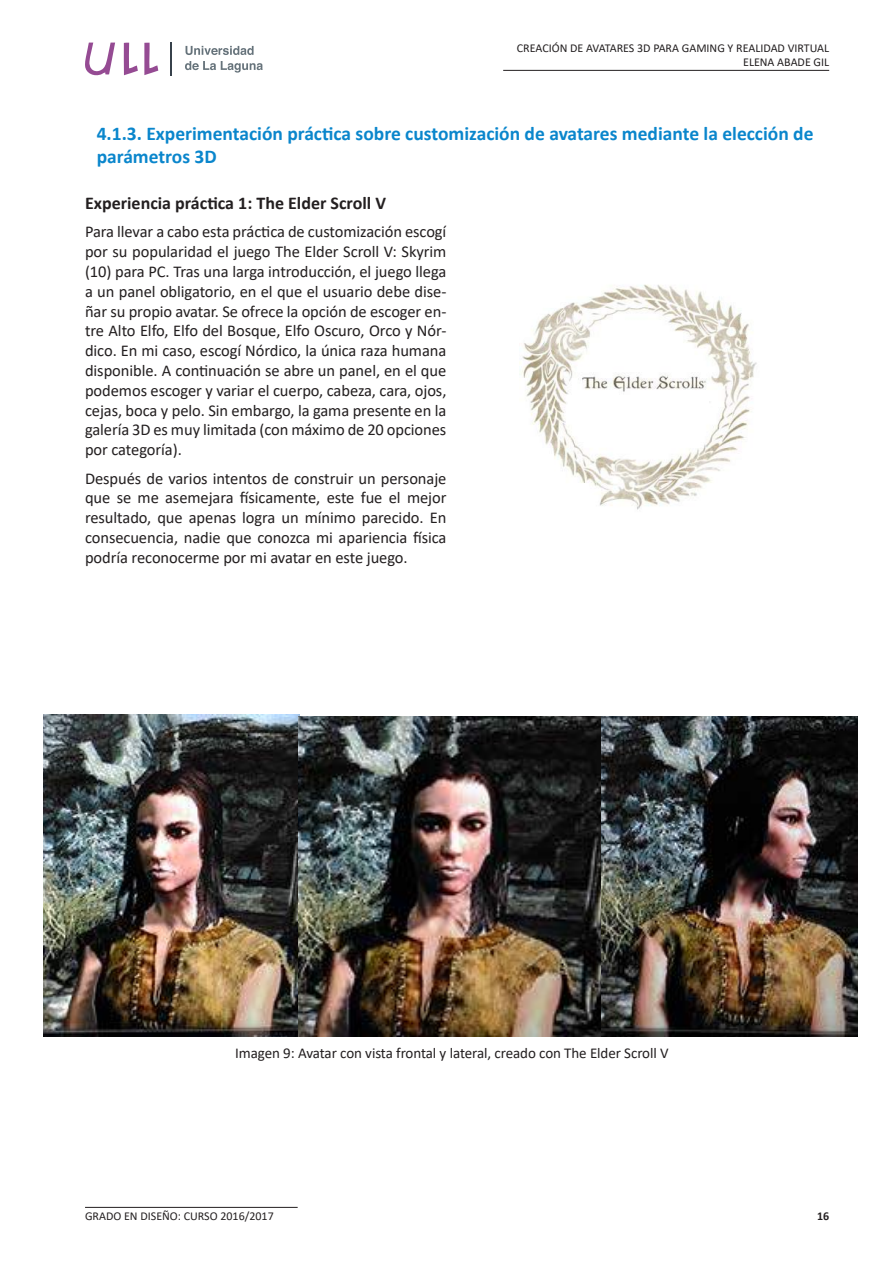
<style>
.page{position:relative;width:893px;height:1263px;background:#fff}
.page>*{position:absolute;margin:0;border:0;box-sizing:border-box;transform-origin:0 0}
.t1{font:700 19.5px/23.4px "Calibri";color:#0a86cc}
.t2{font:700 18px "Calibri";color:#231f20}
.t3{font:16.5px/19.8px "Calibri";letter-spacing:-.005em;color:#231f20;text-align:justify}
.t4{font:15px "Calibri";letter-spacing:-.005em;color:#231f20}
.t5{font:12px/14.4px "Calibri";color:#231f20;text-align:right}
.t6{font:700 12px "Calibri";color:#231f20}
</style>
<div class="page">
<svg style="left:144px;top:43px;width:14px;height:32px"></svg>
<svg style="left:124px;top:43px;width:14px;height:32px"></svg>
<svg style="left:85px;top:43px;width:30px;height:33px"></svg>
<hr style="left:171px;top:43px;width:1px;height:33px;background:#37414b">
<svg style="left:186px;top:46px;width:68px;height:9px"></svg>
<svg style="left:185px;top:61px;width:78px;height:12px"></svg>
<hr style="left:503px;top:70px;width:326px;height:1px;background:#231f20">
<hr style="left:85px;top:1207px;width:213px;height:1px;background:#231f20">
<img style="left:44px;top:714px;width:256px;height:322px">
<img style="left:299px;top:716px;width:558px;height:320px">
<img style="left:521px;top:284px;width:236px;height:226px">
<div style="left:568px;top:395px;width:141px;height:27px;background:#fff"></div>
<p class="t5" style="left:517px;top:40px;width:314px">CREACIÓN DE AVATARES 3D PARA GAMING Y REALIDAD VIRTUAL<br>ELENA ABADE GIL</p>
<p class="t1" style="left:97px;top:122px;width:718px">4.1.3. Experimentación práctica sobre customización de avatares mediante la elección de parámetros 3D</p>
<p class="t2" style="left:85px;top:190px;width:302px">Experiencia práctica 1: The Elder Scroll V</p>
<p class="t3" style="left:85px;top:222px;width:363px">Para llevar a cabo esta práctica de customización escogí por su popularidad el juego The Elder Scroll V: Skyrim (10) para PC. Tras una larga introducción, el juego llega a un panel obligatorio, en el que el usuario debe dise&shy;ñar su propio avatar. Se ofrece la opción de escoger en&shy;tre Alto Elfo, Elfo del Bosque, Elfo Oscuro, Orco y Nór&shy;dico. En mi caso, escogí Nórdico, la única raza humana disponible. A continuación se abre un panel, en el que podemos escoger y variar el cuerpo, cabeza, cara, ojos, cejas, boca y pelo. Sin embargo, la gama presente en la galería 3D es muy limitada (con máximo de 20 opciones por categoría).</p>
<p class="t3" style="left:85px;top:468px;width:363px">Después de varios intentos de construir un personaje que se me asemejara físicamente, este fue el mejor resultado, que apenas logra un mínimo parecido. En consecuencia, nadie que conozca mi apariencia física podría reconocerme por mi avatar en este juego.</p>
<p class="t4" style="left:235px;top:1042px;width:435px">Imagen 9: Avatar con vista frontal y lateral, creado con The Elder Scroll V</p>
<p class="t5" style="left:85px;top:1209px;width:190px">GRADO EN DISEÑO: CURSO 2016/2017</p>
<p class="t6" style="left:817px;top:1208px;width:14px">16</p>
</div>
